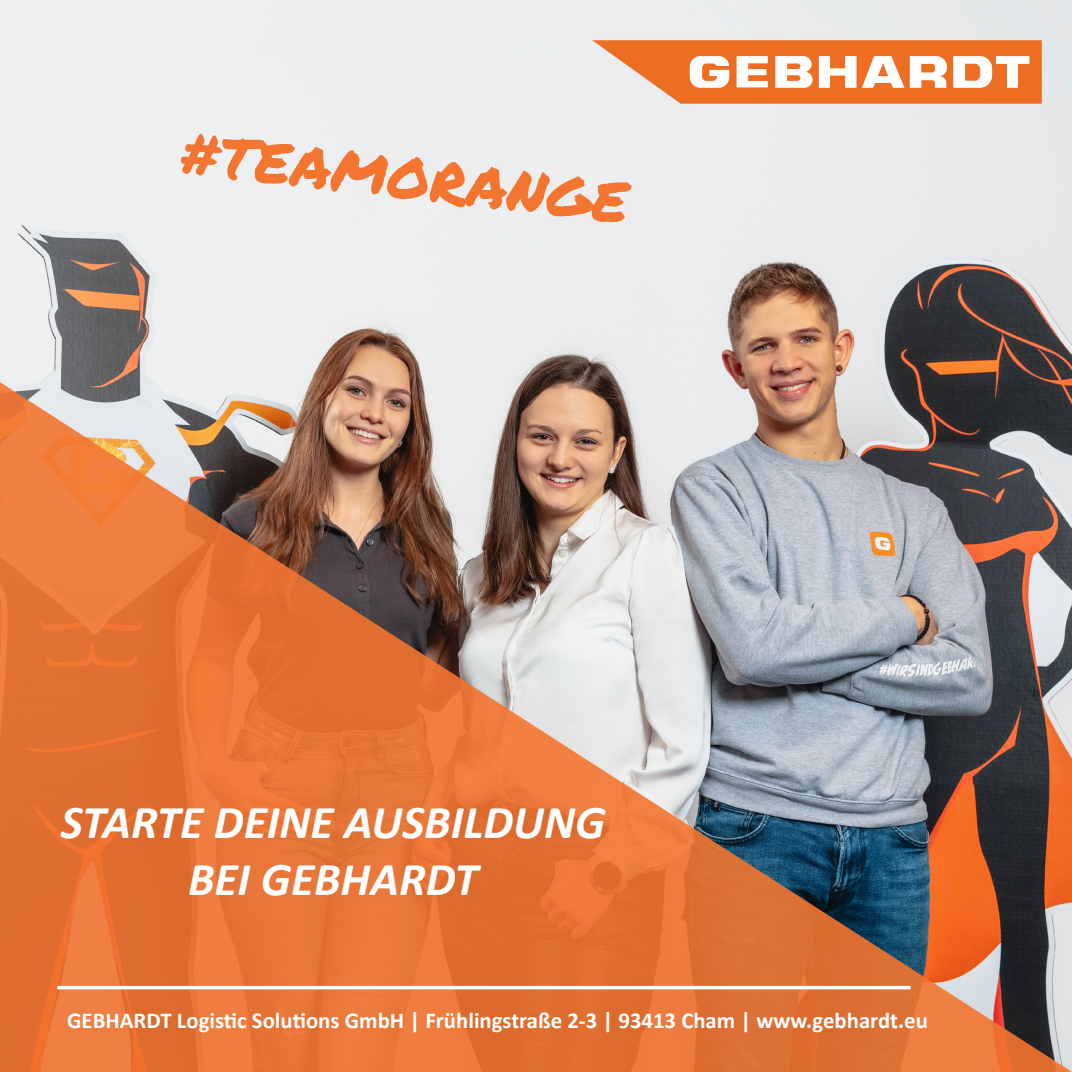
<style>
.page{position:relative;width:1072px;height:1072px;background:#fff}
.page>*{position:absolute;margin:0;border:0;box-sizing:border-box;transform-origin:0 0}
.t1{font:57.75px "Permanent Marker";color:#f37530}
.t2{font:italic 700 47.25px/56.7px "Calibri";color:#fff;text-align:center}
.t3{font:700 22.75px "Calibri";color:#fff}
</style>
<div class="page">
<img style="left:0;top:0;width:1071px;height:382px">
<img style="left:0;top:382px;width:1071px;height:689px">
<svg style="left:57px;top:985px;width:853px;height:4px"></svg>
<svg style="left:592px;top:40px;width:449px;height:64px"></svg>
<p class="t1" style="left:184px;top:111px;width:452px;rotate:6deg">#TEAMORANGE</p>
<p class="t2" style="left:61px;top:792px;width:546px">STARTE DEINE AUSBILDUNG<br>BEI GEBHARDT</p>
<p class="t3" style="left:67px;top:1004px;width:862px">GEBHARDT Logistic Solutions GmbH | Frühlingstraße 2-3 | 93413 Cham | www.gebhardt.eu</p>
</div>
